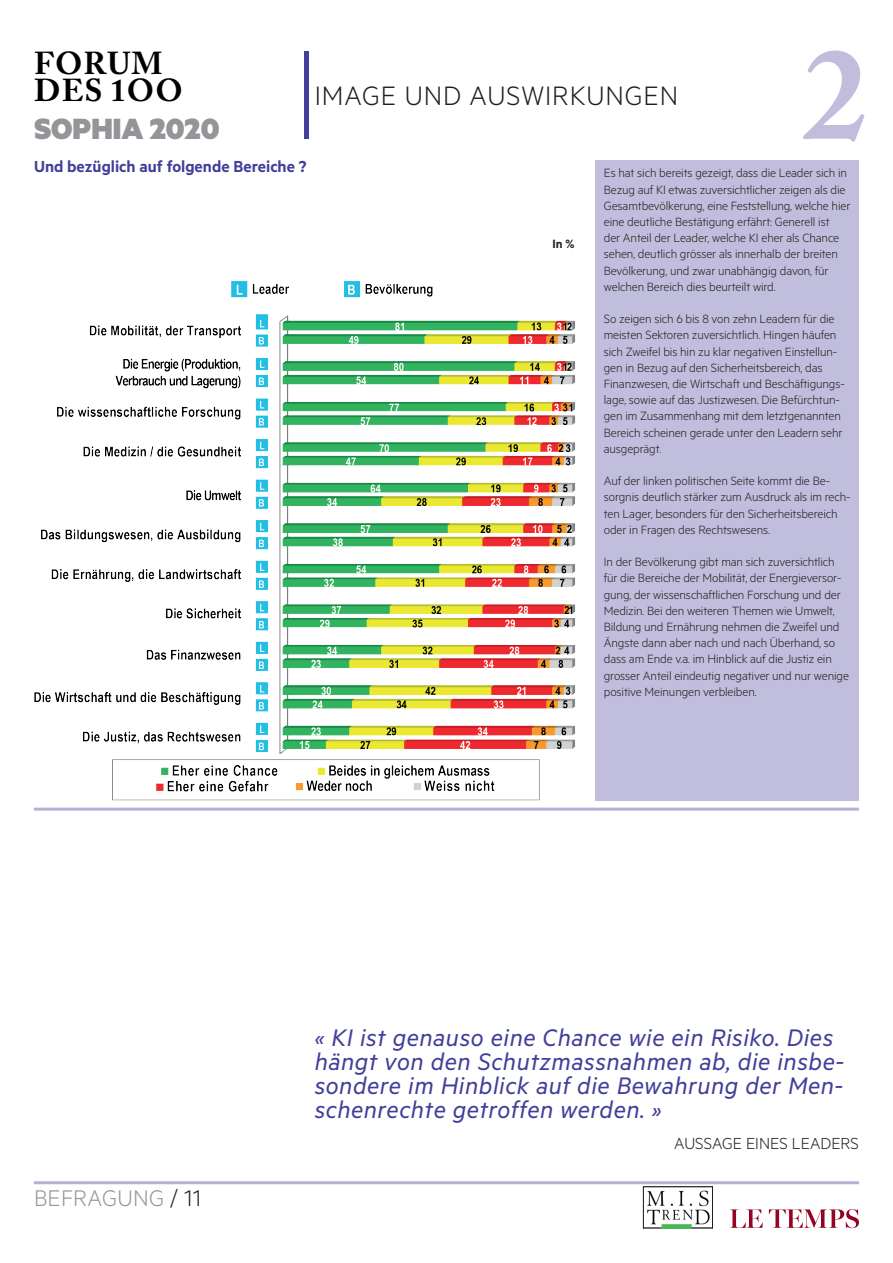
<style>
.page{position:relative;width:893px;height:1263px;background:#fff}
.page>*{position:absolute;margin:0;border:0;box-sizing:border-box;transform-origin:0 0}
.t1{font:700 129px "Adobe Caslon Pro";color:#c1bedd}
.t2{font:900 33px "Metric";color:#939598}
.t3{font:700 31.5px/27px "Adobe Caslon Pro";letter-spacing:.035em;color:#000}
.t4{font:300 30px "Metric";letter-spacing:.03em;color:#231f20}
.t5{font:italic 27px/24px "Metric";letter-spacing:.02em;color:#423f9a}
.t6{font:300 25.5px "Metric";letter-spacing:.01em;color:#95979a}
.t7{font:600 18px "Metric";color:#423f9a}
.t8{font:300 18px "Metric";color:#231f20}
.t9{font:300 13.5px/16.2px "Metric";letter-spacing:-.01em;color:#231f20}
.t10{font:600 13.5px "Metric";color:#231f20}
.s1{color:#231f20}
</style>
<div class="page">
<svg style="left:730px;top:1209px;width:33px;height:19px"></svg>
<svg style="left:769px;top:1209px;width:90px;height:19px"></svg>
<hr style="left:34px;top:1181px;width:825px;height:3px;background:#b5b0d6">
<svg style="left:643px;top:1186px;width:70px;height:42px"></svg>
<hr style="left:304px;top:51px;width:4px;height:88px;background:#423f9a">
<div style="left:595px;top:160px;width:264px;height:640px;background:#c1bedd"></div>
<img style="left:34px;top:281px;width:541px;height:519px">
<hr style="left:34px;top:808px;width:825px;height:3px;background:#b5b0d6">
<h3 class="t3" style="left:34px;top:49px;width:150px">FORUM<br>DES 1OO</h3>
<h2 class="t2" style="left:34px;top:108px;width:187px">SOPHIA 2020</h2>
<h3 class="t7" style="left:34px;top:155px;width:274px">Und bezüglich auf folgende Bereiche ?</h3>
<h1 class="t1" style="left:803px;top:19px;width:66px">2</h1>
<p class="t9" style="left:604px;top:164px;width:248px">Es hat sich bereits gezeigt, dass die Leader sich in Bezug auf KI etwas zuversichtlicher zeigen als die Gesamtbevölkerung, eine Feststellung, welche hier eine deutliche Bestätigung erfährt: Generell ist<br>der Anteil der Leader, welche KI eher als Chance sehen, deutlich grösser als innerhalb der breiten Bevölkerung, und zwar unabhängig davon, für welchen Bereich dies beurteilt wird.</p>
<p class="t9" style="left:604px;top:310px;width:242px">So zeigen sich 6 bis 8 von zehn Leadern für die meisten Sektoren zuversichtlich. Hingen häufen sich Zweifel bis hin zu klar negativen Einstellun&shy;gen in Bezug auf den Sicherheitsbereich, das Finanzwesen, die Wirtschaft und Beschäftigungs&shy;lage, sowie auf das Justizwesen. Die Befürchtun&shy;gen im Zusammenhang mit dem letztgenannten Bereich scheinen gerade unter den Leadern sehr ausgeprägt.</p>
<p class="t9" style="left:604px;top:472px;width:248px">Auf der linken politischen Seite kommt die Be&shy;sorgnis deutlich stärker zum Ausdruck als im rech&shy;ten Lager, besonders für den Sicherheitsbereich oder in Fragen des Rechtswesens.</p>
<p class="t9" style="left:604px;top:553px;width:247px">In der Bevölkerung gibt man sich zuversichtlich für die Bereiche der Mobilität, der Energieversor&shy;gung, der wissenschaftlichen Forschung und der Medizin. Bei den weiteren Themen wie Umwelt, Bildung und Ernährung nehmen die Zweifel und Ängste dann aber nach und nach Überhand, so dass am Ende v.a. im Hinblick auf die Justiz ein grosser Anteil eindeutig negativer und nur wenige positive Meinungen verbleiben.</p>
<h3 class="t4" style="left:315px;top:78px;width:365px">IMAGE UND AUSWIRKUNGEN</h3>
<p class="t10" style="left:553px;top:235px;width:24px">In %</p>
<h3 class="t6" style="left:34px;top:1183px;width:169px">BEFRAGUNG <span class="s1">/ 11</span></h3>
<h3 class="t5" style="left:315px;top:1024px;width:531px">« KI ist genauso eine Chance wie ein Risiko. Dies hängt von den Schutzmassnahmen ab, die insbe&shy;sondere im Hinblick auf die Bewahrung der Men&shy;schenrechte getroffen werden. »</h3>
<h3 class="t8" style="left:674px;top:1133px;width:186px">AUSSAGE EINES LEADERS</h3>
</div>
